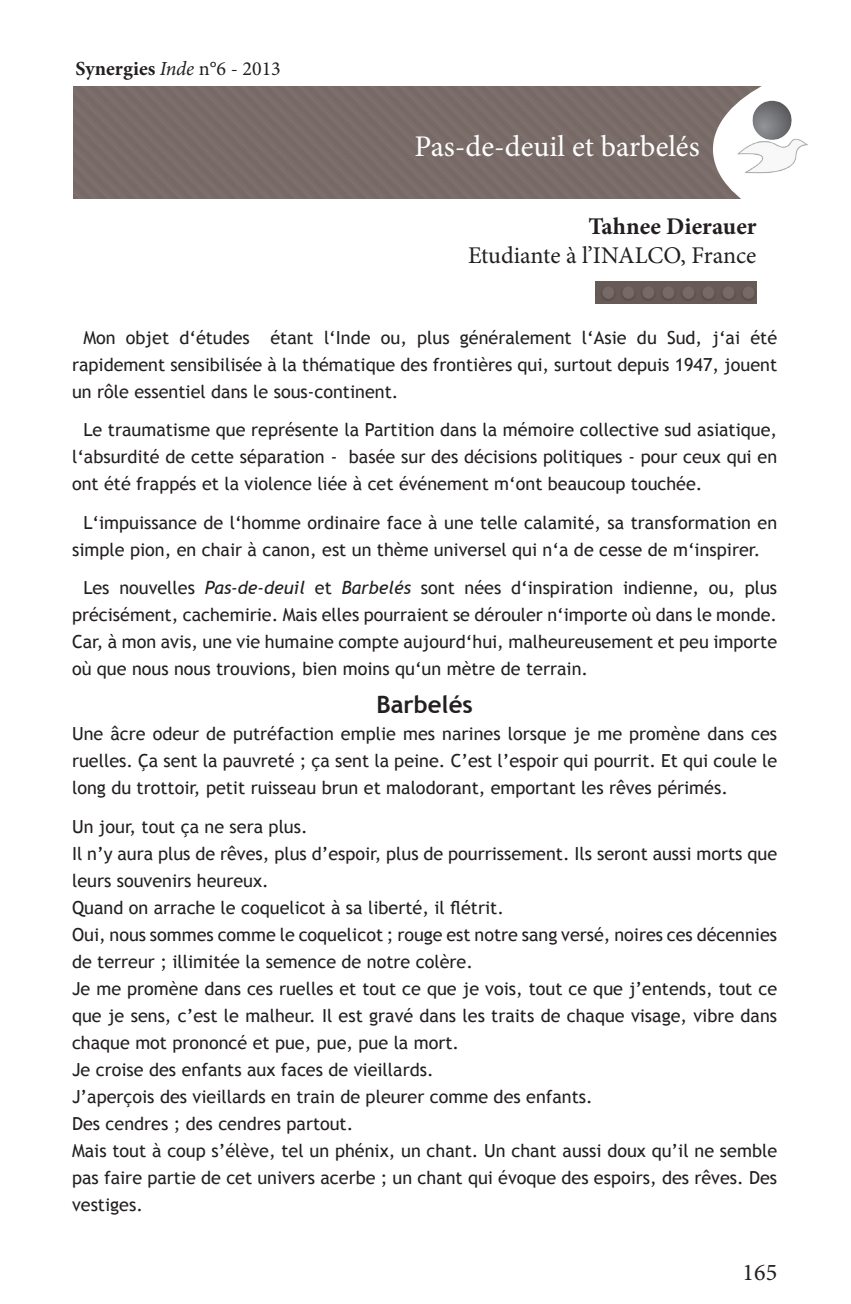
<style>
.page{position:relative;width:851px;height:1304px;background:#fff}
.page>*{position:absolute;margin:0;border:0;box-sizing:border-box;transform-origin:0 0}
.t1{font:30px "Minion Pro";color:#fff}
.t2{font:24px "Minion Pro";color:#231f20}
.t3{font:700 24px "Minion Pro";color:#231f20}
.t4{font:700 24px "Trebuchet MS";color:#231f20}
.t5{font:700 20px "Minion Pro";color:#231f20}
.t6{font:18px/27px "Trebuchet MS";color:#231f20;text-align:justify}
.s1{font-weight:400;font-style:italic}
.s2{font-weight:400}
.s3{font-style:italic}
</style>
<div class="page">
<div style="left:74px;top:86px;width:638px;height:112px;background:#796c68"></div>
<img style="left:595px;top:282px;width:161px;height:22px">
<svg style="left:712px;top:86px;width:96px;height:113px"></svg>
<img style="left:737px;top:100px;width:70px;height:83px">
<p class="t5" style="left:76px;top:55px;width:207px">Synergies <span class="s1">Inde</span> <span class="s2">n°6 - 2013</span></p>
<h1 class="t1" style="left:414px;top:127px;width:286px">Pas-de-deuil et barbelés</h1>
<h2 class="t3" style="left:588px;top:210px;width:169px">Tahnee Dierauer</h2>
<h2 class="t2" style="left:468px;top:239px;width:290px">Etudiante à l’INALCO, France</h2>
<p class="t6" style="left:72px;top:324px;width:706px;text-indent:11px">Mon objet d‘études étant l‘Inde ou, plus généralement l‘Asie du Sud, j‘ai été rapidement sensibilisée à la thématique des frontières qui, surtout depuis 1947, jouent un rôle essentiel dans le sous-continent.</p>
<p class="t6" style="left:72px;top:417px;width:706px;text-indent:11px">Le traumatisme que représente la Partition dans la mémoire collective sud asiatique, l‘absurdité de cette séparation - basée sur des décisions politiques - pour ceux qui en ont été frappés et la violence liée à cet événement m‘ont beaucoup touchée.</p>
<p class="t6" style="left:72px;top:509px;width:706px;text-indent:11px">L‘impuissance de l‘homme ordinaire face à une telle calamité, sa transformation en simple pion, en chair à canon, est un thème universel qui n‘a de cesse de m‘inspirer.</p>
<p class="t6" style="left:72px;top:574px;width:706px;text-indent:11px">Les nouvelles <span class="s3">Pas-de-deuil</span> et <span class="s3">Barbelés</span> sont nées d‘inspiration indienne, ou, plus précisément, cachemirie. Mais elles pourraient se dérouler n‘importe où dans le monde.<br>Car, à mon avis, une vie humaine compte aujourd‘hui, malheureusement et peu importe où que nous nous trouvions, bien moins qu‘un mètre de terrain.</p>
<h2 class="t4" style="left:376px;top:690px;width:98px">Barbelés</h2>
<p class="t6" style="left:72px;top:721px;width:706px">Une âcre odeur de putréfaction emplie mes narines lorsque je me promène dans ces ruelles. Ça sent la pauvreté ; ça sent la peine. C’est l’espoir qui pourrit. Et qui coule le long du trottoir, petit ruisseau brun et malodorant, emportant les rêves périmés.</p>
<p class="t6" style="left:72px;top:813px;width:706px;text-align:left">Un jour, tout ça ne sera plus.<br>Il n’y aura plus de rêves, plus d’espoir, plus de pourrissement. Ils seront aussi morts que leurs souvenirs heureux.<br>Quand on arrache le coquelicot à sa liberté, il flétrit.<br>Oui, nous sommes comme le coquelicot ; rouge est notre sang versé, noires ces décennies de terreur ; illimitée la semence de notre colère.<br>Je me promène dans ces ruelles et tout ce que je vois, tout ce que j’entends, tout ce que je sens, c’est le malheur. Il est gravé dans les traits de chaque visage, vibre dans chaque mot prononcé et pue, pue, pue la mort.<br>Je croise des enfants aux faces de vieillards.<br>J’aperçois des vieillards en train de pleurer comme des enfants.<br>Des cendres ; des cendres partout.<br>Mais tout à coup s’élève, tel un phénix, un chant. Un chant aussi doux qu’il ne semble pas faire partie de cet univers acerbe ; un chant qui évoque des espoirs, des rêves. Des vestiges.</p>
<h2 class="t2" style="left:742px;top:1256px;width:36px">165</h2>
</div>
